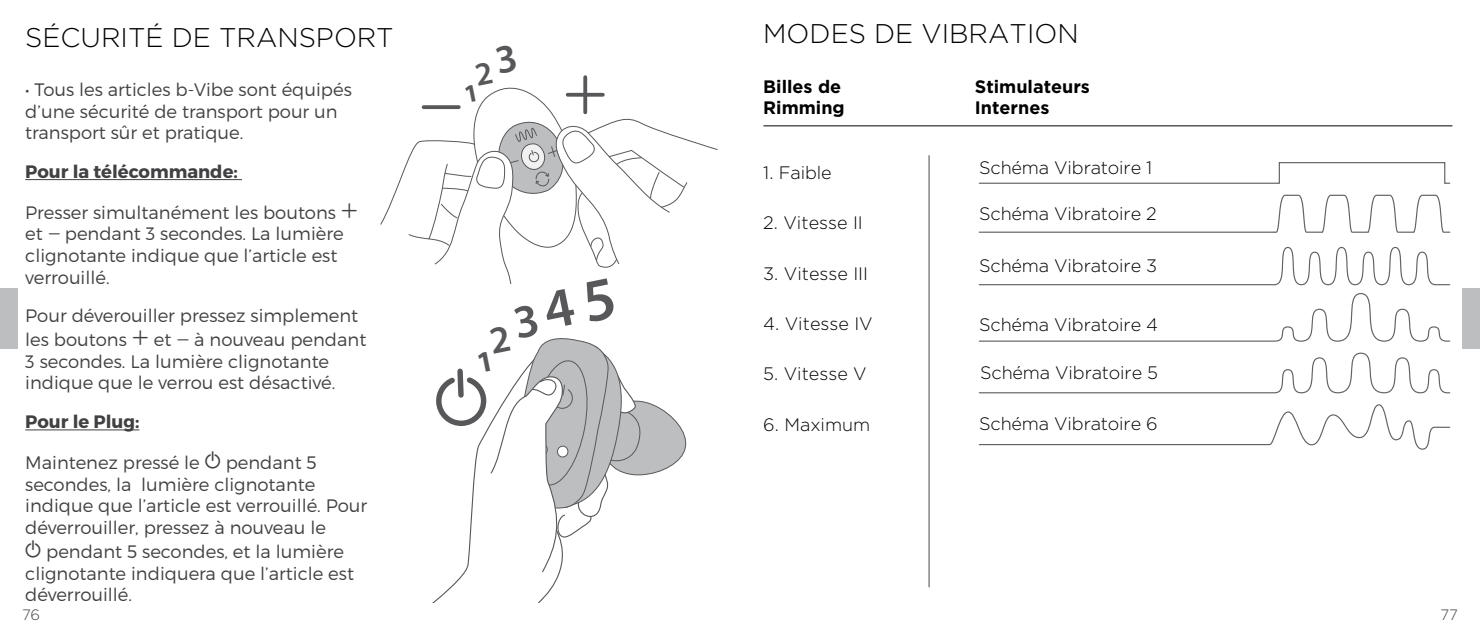
<style>
.page{position:relative;width:1480px;height:638px;background:#fff}
.page>*{position:absolute;margin:0;border:0;box-sizing:border-box;transform-origin:0 0}
.t1{font:700 29.7px "Myriad Pro";color:#58585b}
.t2{font:300 27px "Gotham";color:#000}
.t3{font:300 18px/21.6px "Montserrat";color:#414042}
.t4{font:300 18px "Gotham";letter-spacing:-.01em;color:#000}
.t5{font:700 18px/21.6px "Gotham";color:#000}
.t6{font:700 18px "Montserrat";color:#414042}
.t7{font:300 15px "Gotham";color:#414042}
.s1{font-family:"Plus";font-weight:400;font-size:24px}
.s2{font-family:"Minus";font-weight:400}
.s3{font-family:"Base Button";font-weight:400;font-size:24px}
</style>
<div class="page">
<div style="left:1462px;top:289px;width:18px;height:60px;background:#bcbec0"></div>
<div style="left:0;top:289px;width:18px;height:60px;background:#bcbec0"></div>
<hr style="left:25px;top:179px;width:217px;height:1px;background:#414042">
<hr style="left:25px;top:429px;width:114px;height:1px;background:#414042">
<svg style="left:433px;top:338px;width:254px;height:264px"></svg>
<hr style="left:763px;top:125px;width:689px;height:1px;background:#000">
<hr style="left:928px;top:156px;width:1px;height:431px;background:#616264">
<svg style="left:978px;top:246px;width:473px;height:40px"></svg>
<svg style="left:978px;top:352px;width:473px;height:42px"></svg>
<svg style="left:978px;top:404px;width:473px;height:46px"></svg>
<svg style="left:978px;top:162px;width:473px;height:22px"></svg>
<svg style="left:978px;top:293px;width:473px;height:49px"></svg>
<hr style="left:979px;top:232px;width:295px;height:1px;background:#616264">
<svg style="left:1272px;top:194px;width:179px;height:39px"></svg>
<svg style="left:380px;top:75px;width:338px;height:209px"></svg>
<h2 class="t2" style="left:25px;top:20px;width:370px">SÉCURITÉ DE TRANSPORT</h2>
<p class="t3" style="left:25px;top:78px;width:328px">• Tous les articles b-Vibe sont équipés d’une sécurité de transport pour un transport sûr et pratique.</p>
<p class="t6" style="left:25px;top:160px;width:214px">Pour la télécommande:</p>
<p class="t3" style="left:25px;top:201px;width:334px">Presser simultanément les boutons <span class="s1">A </span>et <span class="s2">A</span> pendant 3 secondes. La lumière clignotante indique que l’article est verrouillé.</p>
<p class="t3" style="left:25px;top:303px;width:343px;line-height:24px">Pour déverouiller pressez simplement les boutons <span class="s1">A</span> et <span class="s2">A</span> à nouveau pendant</p>
<p class="t3" style="left:25px;top:350px;width:310px">3 secondes. La lumière clignotante indique que le verrou est désactivé.</p>
<p class="t6" style="left:25px;top:410px;width:116px">Pour le Plug:</p>
<p class="t3" style="left:25px;top:451px;width:343px">Maintenez pressé le <span class="s3">A</span> pendant 5 secondes, la lumière clignotante indique que l’article est verrouillé. Pour déverrouiller, pressez à nouveau le</p>
<p class="t3" style="left:25px;top:540px;width:330px"><span class="s3">A</span> pendant 5 secondes, et la lumière clignotante indiquera que l’article est déverrouillé.</p>
<h1 class="t1" style="left:474px;top:344px;width:150px;rotate:-11deg">1<sup>2</sup><sup>3</sup><sup>4</sup><sup>5</sup></h1>
<h2 class="t2" style="left:763px;top:17px;width:317px">MODES DE VIBRATION</h2>
<p class="t5" style="left:975px;top:75px;width:117px">Stimulateurs<br>Internes</p>
<p class="t5" style="left:763px;top:75px;width:83px">Billes de<br>Rimming</p>
<p class="t4" style="left:763px;top:161px;width:70px">1. Faible</p>
<p class="t4" style="left:763px;top:211px;width:101px">2. Vitesse II</p>
<p class="t4" style="left:763px;top:262px;width:106px">3. Vitesse III</p>
<p class="t4" style="left:763px;top:312px;width:111px">4. Vitesse IV</p>
<p class="t4" style="left:763px;top:362px;width:105px">5. Vitesse V</p>
<p class="t4" style="left:763px;top:413px;width:109px">6. Maximum</p>
<p class="t4" style="left:979px;top:156px;width:175px">Schéma Vibratoire 1</p>
<p class="t4" style="left:979px;top:202px;width:179px">Schéma Vibratoire 2</p>
<p class="t4" style="left:979px;top:254px;width:179px">Schéma Vibratoire 3</p>
<p class="t4" style="left:979px;top:313px;width:180px">Schéma Vibratoire 4</p>
<p class="t4" style="left:980px;top:361px;width:179px">Schéma Vibratoire 5</p>
<p class="t4" style="left:979px;top:412px;width:180px">Schéma Vibratoire 6</p>
<p class="t7" style="left:22px;top:605px;width:20px">76</p>
<p class="t7" style="left:1440px;top:605px;width:19px">77</p>
<p class="t7" style="left:1450px;top:606px;width:16px">15</p>
</div>
